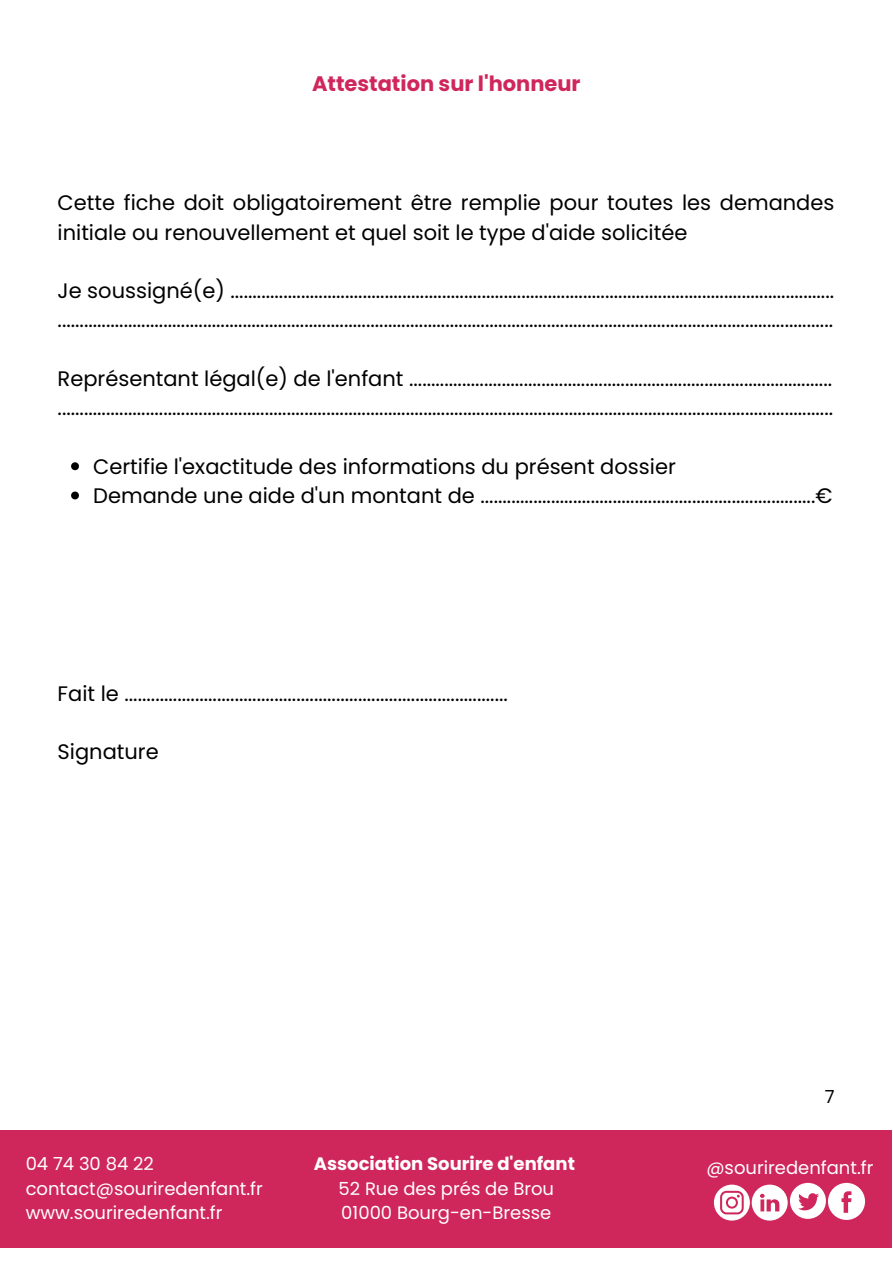
<style>
.page{position:relative;width:893px;height:1264px;background:#fff}
.page>*{position:absolute;margin:0;border:0;box-sizing:border-box;transform-origin:0 0}
.t1{font:21px/29.2px "Poppins";color:#000}
.t2{font:700 21px "Poppins";color:#cf265c}
.t3{font:18px/24.8px "Poppins";color:#fff}
.t4{font:700 18px "Poppins";color:#fff}
.t5{font:18px "Poppins";color:#000}
</style>
<div class="page">
<div style="left:0;top:1130px;width:891px;height:117px;background:#cf265c"></div>
<svg style="left:713px;top:1182px;width:152px;height:38px"></svg>
<svg style="left:71px;top:462px;width:8px;height:8px"></svg>
<svg style="left:71px;top:491px;width:8px;height:8px"></svg>
<p class="t2" style="left:312px;top:69px;width:270px">Attestation sur l'honneur</p>
<p class="t1" style="left:58px;top:188px;width:778px">Cette fiche doit obligatoirement être remplie pour toutes les demandes initiale ou renouvellement et quel soit le type d'aide solicitée</p>
<p class="t1" style="left:58px;top:276px;width:778px">Je soussigné(e) ......................................................................................................................................... ................................................................................................................................................................................</p>
<p class="t1" style="left:58px;top:364px;width:777px">Représentant légal(e) de l'enfant ................................................................................................ ................................................................................................................................................................................</p>
<p class="t1" style="left:93px;top:451px;width:740px">Certifie l'exactitude des informations du présent dossier<br>Demande une aide d'un montant de ............................................................................€</p>
<p class="t1" style="left:58px;top:679px;width:452px">Fait le .......................................................................................</p>
<p class="t1" style="left:58px;top:737px;width:103px">Signature</p>
<p class="t5" style="left:824px;top:1084px;width:11px">7</p>
<p class="t4" style="left:314px;top:1150px;width:262px">Association Sourire d'enfant</p>
<p class="t3" style="left:338px;top:1175px;width:217px">52 Rue des prés de Brou<br>01000 Bourg-en-Bresse</p>
<p class="t3" style="left:26px;top:1151px;width:130px">04 74 30 84 22</p>
<p class="t3" style="left:706px;top:1155px;width:168px">@souriredenfant.fr</p>
<p class="t3" style="left:26px;top:1175px;width:239px">contact@souriredenfant.fr www.souriredenfant.fr</p>
</div>
